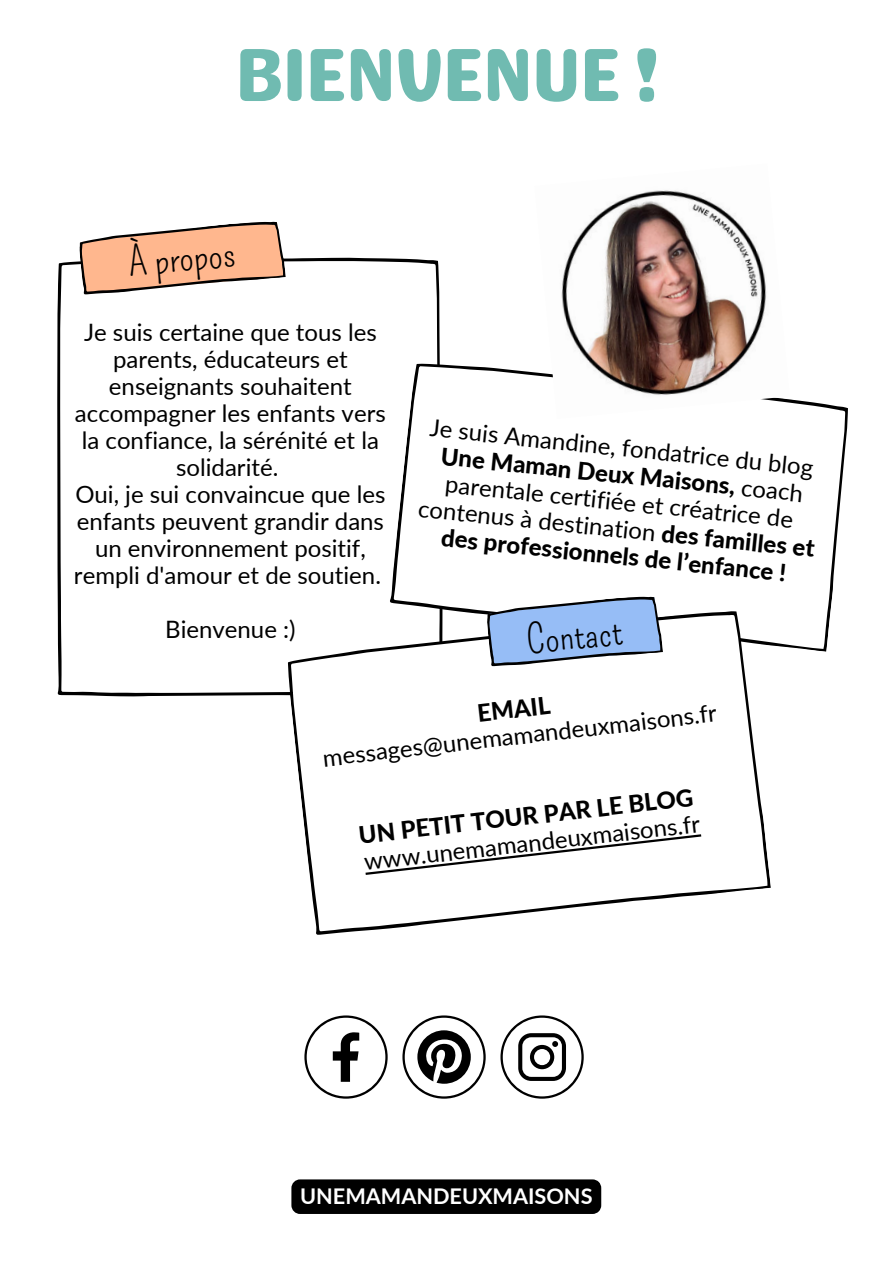
<style>
.page{position:relative;width:893px;height:1264px;background:#fff}
.page>*{position:absolute;margin:0;border:0;box-sizing:border-box;transform-origin:0 0}
.t1{font:75px "Genty Sans";letter-spacing:-.03em;color:#70bbb1}
.t2{font:40.5px "Pompiere";color:#000}
.t3{font:24px/27px "Lato";color:#000;text-align:center}
.t4{font:800 24px "Lato";color:#000}
.t5{font:700 21.6px "Lato";color:#fff}
.s1{font-weight:800}
</style>
<div class="page">
<svg style="left:57px;top:258px;width:383px;height:439px"></svg>
<svg style="left:79px;top:222px;width:207px;height:72px"></svg>
<svg style="left:389px;top:363px;width:458px;height:288px"></svg>
<svg style="left:288px;top:611px;width:482px;height:323px"></svg>
<svg style="left:486px;top:596px;width:177px;height:70px"></svg>
<svg style="left:365px;top:834px;width:336px;height:41px"></svg>
<img style="left:534px;top:190px;width:255px;height:229px">
<div style="left:291px;top:1179px;width:310px;height:34px;background:#000"></div>
<svg style="left:304px;top:1015px;width:83px;height:83px"></svg>
<svg style="left:402px;top:1015px;width:83px;height:83px"></svg>
<svg style="left:500px;top:1015px;width:83px;height:83px"></svg>
<h1 class="t1" style="left:234px;top:33px;width:425px">BIENVENUE !</h1>
<h2 class="t2" style="left:126px;top:238px;width:109px;rotate:-5deg">À propos</h2>
<p class="t3" style="left:74px;top:318px;width:313px">Je suis certaine que tous les parents, éducateurs et enseignants souhaitent accompagner les enfants vers la confiance, la sérénité et la solidarité.<br>Oui, je sui convaincue que les enfants peuvent grandir dans un environnement positif, rempli d'amour et de soutien.</p>
<p class="t3" style="left:165px;top:615px;width:132px">Bienvenue :)</p>
<p class="t3" style="left:428px;top:412px;width:400px;rotate:6deg">Je suis Amandine, fondatrice du blog <span class="s1">Une Maman Deux Maisons,</span> coach parentale certifiée et créatrice de contenus à destination <span class="s1">des familles et des professionnels de l’enfance !</span></p>
<h2 class="t2" style="left:524px;top:616px;width:97px;rotate:-6deg">Contact</h2>
<p class="t4" style="left:475px;top:695px;width:75px;rotate:-7deg">EMAIL</p>
<p class="t3" style="left:321px;top:745px;width:397px;rotate:-7deg">messages@unemamandeuxmaisons.fr</p>
<p class="t4" style="left:357px;top:818px;width:338px;rotate:-7deg">UN PETIT TOUR PAR LE BLOG</p>
<p class="t3" style="left:362px;top:848px;width:339px;rotate:-7deg">www.unemamandeuxmaisons.fr</p>
<p class="t5" style="left:300px;top:1180px;width:294px">UNEMAMANDEUXMAISONS</p>
</div>
